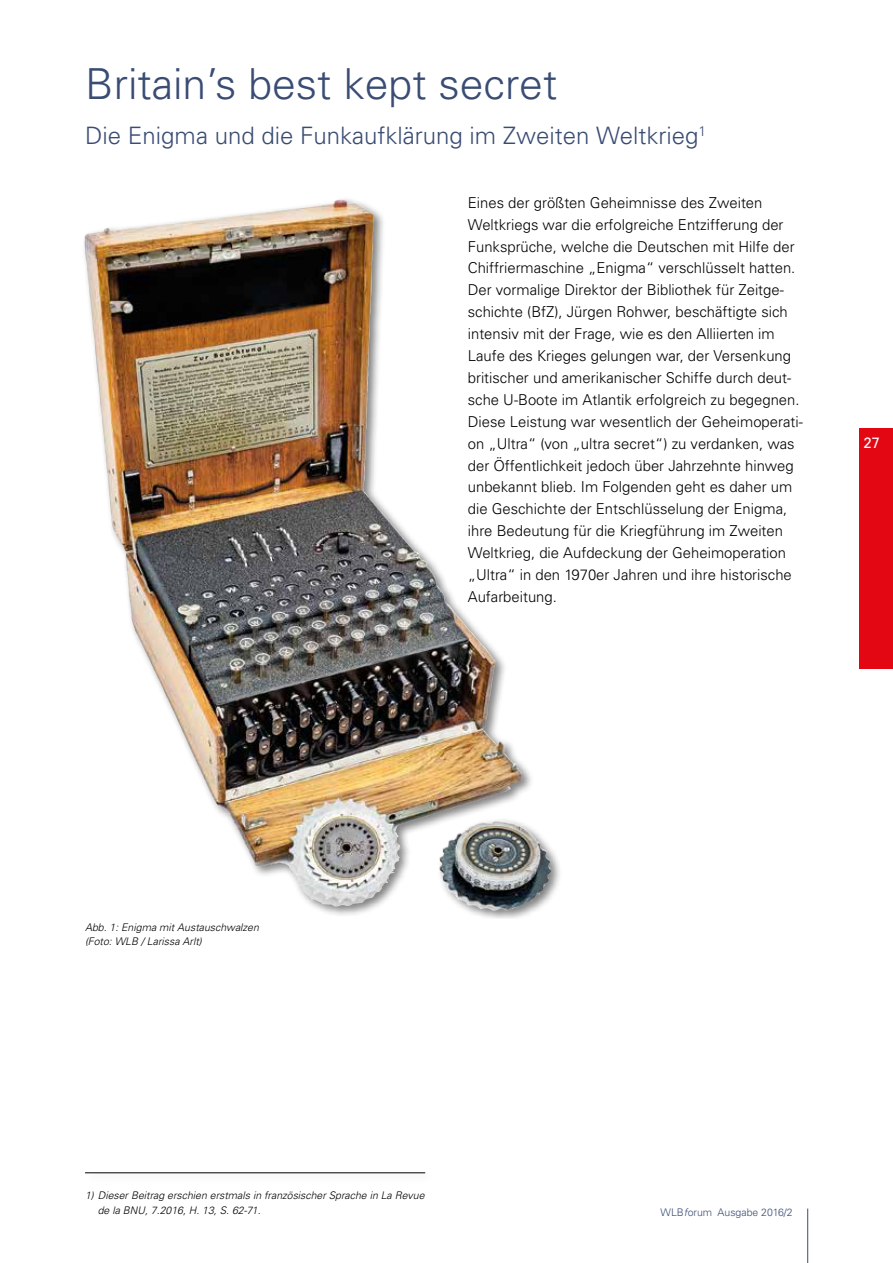
<style>
.page{position:relative;width:893px;height:1263px;background:#fff}
.page>*{position:absolute;margin:0;border:0;box-sizing:border-box;transform-origin:0 0}
.t1{font:300 42.75px "Univers";color:#3a4c74}
.t2{font:300 24px "Univers";color:#3a4c74}
.t3{font:300 15px/21.9px "Univers";color:#000}
.t4{font:15px "Univers";color:#fff}
.t5{font:italic 300 10.5px/14.2px "Univers";color:#000}
.t6{font:10.5px "Univers Light 2";color:#3a4c74}
.s1{font-family:"Univers Light Oblique 2"}
</style>
<div class="page">
<hr style="left:807px;top:1208px;width:1px;height:55px;background:#3a4c74">
<div style="left:859px;top:428px;width:34px;height:240px;background:#e30613"></div>
<div style="left:81px;top:196px;width:482px;height:723px;background:#000;opacity:.5"></div>
<img style="left:84px;top:200px;width:251px;height:635px">
<div style="left:83px;top:1168px;width:353px;height:17px;background:#000;opacity:.5"></div>
<hr style="left:85px;top:1172px;width:340px;height:1px;background:#000">
<h1 class="t1" style="left:85px;top:58px;width:473px">Britain’s best kept secret</h1>
<h2 class="t2" style="left:85px;top:121px;width:622px">Die Enigma und die Funkaufklärung im Zweiten Weltkrieg<sup>1</sup></h2>
<p class="t3" style="left:468px;top:191px;width:337px">Eines der größten Geheimnisse des Zweiten Weltkriegs war die erfolgreiche Entzifferung der Funksprüche, welche die Deutschen mit Hilfe der Chiffriermaschine „Enigma“ verschlüsselt hatten.<br>Der vormalige Direktor der Bibliothek für Zeitge&shy;schichte (BfZ), Jürgen Rohwer, beschäftigte sich intensiv mit der Frage, wie es den Alliierten im Laufe des Krieges gelungen war, der Versenkung britischer und amerikanischer Schiffe durch deut&shy;sche U-Boote im Atlantik erfolgreich zu begegnen.<br>Diese Leistung war wesentlich der Geheimoperati&shy;on „Ultra“ (von „ultra secret“) zu verdanken, was der Öffentlichkeit jedoch über Jahrzehnte hinweg unbekannt blieb. Im Folgenden geht es daher um die Geschichte der Entschlüsselung der Enigma, ihre Bedeutung für die Kriegführung im Zweiten Weltkrieg, die Aufdeckung der Geheimoperation „Ultra“ in den 1970er Jahren und ihre historische Aufarbeitung.</p>
<p class="t4" style="left:863px;top:434px;width:18px">27</p>
<p class="t5" style="left:85px;top:920px;width:175px">Abb. 1: Enigma mit Austauschwalzen (Foto: WLB / Larissa Arlt)</p>
<p class="t5" style="left:98px;top:1188px;width:328px;text-indent:-13px">1) Dieser Beitrag erschien erstmals in französischer Sprache in La Revue de la BNU, 7.2016, H. 13, S. 62-71.</p>
<p class="t6" style="left:661px;top:1206px;width:134px">WLB<span class="s1">f</span>orum Ausgabe 2016/2</p>
</div>
